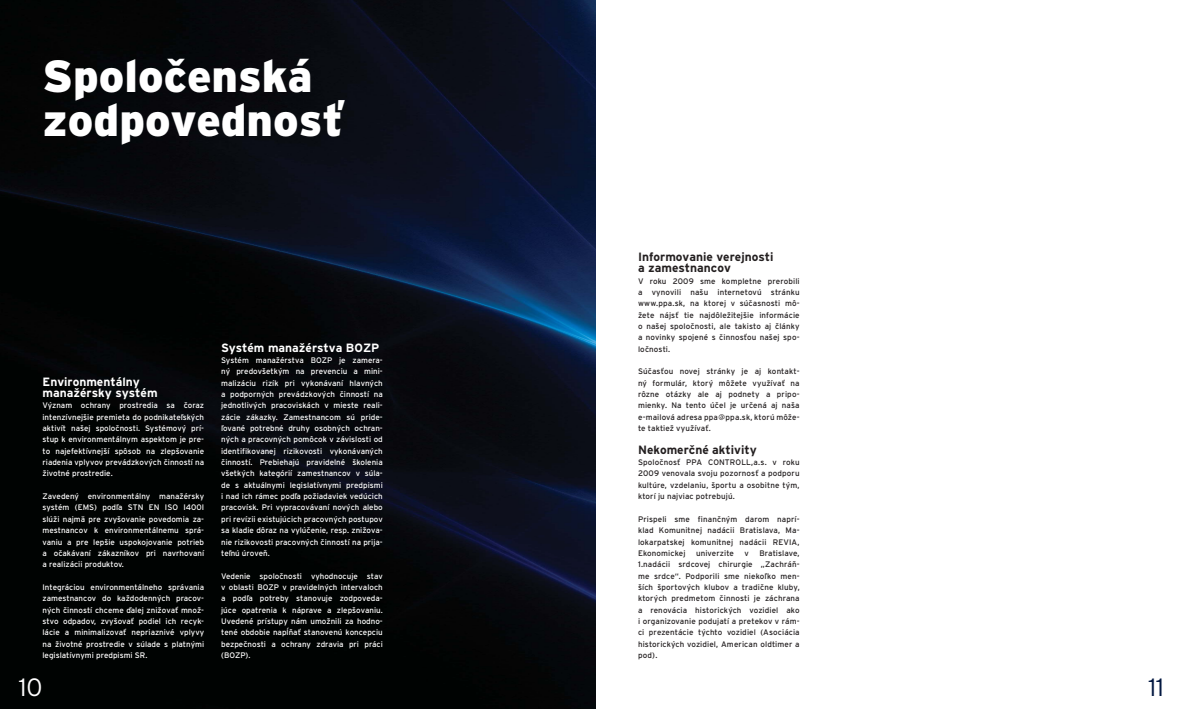
<style>
.page{position:relative;width:1191px;height:709px;background:#fff}
.page>*{position:absolute;margin:0;border:0;box-sizing:border-box;transform-origin:0 0}
.t1{font:900 45px/44px "Interstate CE";color:#fff}
.t2{font:300 25px "Interstate CE";color:#fff}
.t3{font:300 25px "Interstate CE";color:#00163f}
.t4{font:700 12px/11.3px "Interstate CE";color:#231f20}
.t5{font:700 12px/11.3px "Interstate CE";color:#fff}
.t6{font:8px/11.3px "Interstate CE";color:#fff;text-align:justify}
.t7{font:8px/11.3px "Interstate CE";letter-spacing:.015em;color:#231f20;text-align:justify}
</style>
<div class="page">
<img style="left:0;top:0;width:595px;height:709px">
<h1 class="t1" style="left:43px;top:58px;width:301px">Spoločenská zodpovednosť</h1>
<h3 class="t5" style="left:43px;top:377px;width:117px">Environmentálny manažérsky systém</h3>
<p class="t6" style="left:43px;top:401px;width:163px">Význam ochrany prostredia sa čoraz intenzívnejšie premieta do podnikateľských aktivít našej spoločnosti. Systémový prí&shy;stup k environmentálnym aspektom je pre&shy;to najefektívnejší spôsob na zlepšovanie riadenia vplyvov prevádzkových činností na životné prostredie.</p>
<p class="t6" style="left:43px;top:491px;width:163px">Zavedený environmentálny manažérsky systém (EMS) podľa STN EN ISO I400I slúži najmä pre zvyšovanie povedomia za&shy;mestnancov k environmentálnemu sprá&shy;vaniu a pre lepšie uspokojovanie potrieb a očakávaní zákazníkov pri navrhovaní a realizácii produktov.</p>
<p class="t6" style="left:43px;top:582px;width:163px">Integráciou environmentálneho správania zamestnancov do každodenných pracov&shy;ných činností chceme ďalej znižovať množ&shy;stvo odpadov, zvyšovať podiel ich recyk&shy;lácie a minimalizovať nepriaznivé vplyvy na životné prostredie v súlade s platnými legislatívnymi predpismi SR.</p>
<h3 class="t5" style="left:221px;top:342px;width:160px">Systém manažérstva BOZP</h3>
<p class="t6" style="left:221px;top:355px;width:163px">Systém manažérstva BOZP je zamera&shy;ný predovšetkým na prevenciu a mini&shy;malizáciu rizík pri vykonávaní hlavných a podporných prevádzkových činností na jednotlivých pracoviskách v mieste reali&shy;zácie zákazky. Zamestnancom sú pride&shy;ľované potrebné druhy osobných ochran&shy;ných a pracovných pomôcok v závislosti od identifikovanej rizikovosti vykonávaných činností. Prebiehajú pravidelné školenia všetkých kategórií zamestnancov v súla&shy;de s aktuálnymi legislatívnymi predpismi i nad ich rámec podľa požiadaviek vedúcich pracovísk. Pri vypracovávaní nových alebo pri revízii existujúcich pracovných postupov sa kladie dôraz na vylúčenie, resp. znižova&shy;nie rizikovosti pracovných činností na prija&shy;teľnú úroveň.</p>
<p class="t6" style="left:221px;top:571px;width:163px">Vedenie spoločnosti vyhodnocuje stav v oblasti BOZP v pravidelných intervaloch a podľa potreby stanovuje zodpoveda&shy;júce opatrenia k náprave a zlepšovaniu.<br>Uvedené prístupy nám umožnili za hodno&shy;tené obdobie napĺňať stanovenú koncepciu bezpečnosti a ochrany zdravia pri práci (BOZP).</p>
<h3 class="t4" style="left:638px;top:252px;width:137px">Informovanie verejnosti a zamestnancov</h3>
<p class="t7" style="left:638px;top:276px;width:163px">V roku 2009 sme kompletne prerobili a vynovili našu internetovú stránku www.ppa.sk, na ktorej v súčasnosti mô&shy;žete nájsť tie najdôležitejšie informácie o našej spoločnosti, ale takisto aj články a novinky spojené s činnosťou našej spo&shy;ločnosti.</p>
<p class="t7" style="left:638px;top:367px;width:163px">Súčasťou novej stránky je aj kontakt&shy;ný formulár, ktorý môžete využívať na rôzne otázky ale aj podnety a pripo&shy;mienky. Na tento účel je určená aj naša e-mailová adresa ppa@ppa.sk, ktorú môže&shy;te taktiež využívať.</p>
<h3 class="t4" style="left:638px;top:445px;width:120px">Nekomerčné aktivity</h3>
<p class="t7" style="left:638px;top:457px;width:163px">Spoločnosť PPA CONTROLL,a.s. v roku 2009 venovala svoju pozornosť a podporu kultúre, vzdelaniu, športu a osobitne tým, ktorí ju najviac potrebujú.</p>
<p class="t7" style="left:638px;top:514px;width:163px">Prispeli sme finančným darom naprí&shy;klad Komunitnej nadácii Bratislava, Ma&shy;lokarpatskej komunitnej nadácii REVIA, Ekonomickej</p>
<p class="t7" style="left:638px;top:548px;width:163px;text-indent:121px">Bratislave, 1.nadácii srdcovej chirurgie „Zachráň&shy;me srdce“. Podporili sme niekoľko men&shy;ších športových klubov a tradične kluby, ktorých predmetom činnosti je záchrana a renovácia historických vozidiel ako i organizovanie podujatí a pretekov v rám&shy;ci prezentácie týchto vozidiel (Asociácia historických vozidiel, American oldtimer a pod).</p>
<p class="t7" style="left:696px;top:548px;width:40px">univerzite</p>
<p class="t7" style="left:744px;top:548px;width:6px">v</p>
<h2 class="t2" style="left:19px;top:677px;width:25px">10</h2>
<h2 class="t3" style="left:1148px;top:677px;width:17px">11</h2>
</div>
